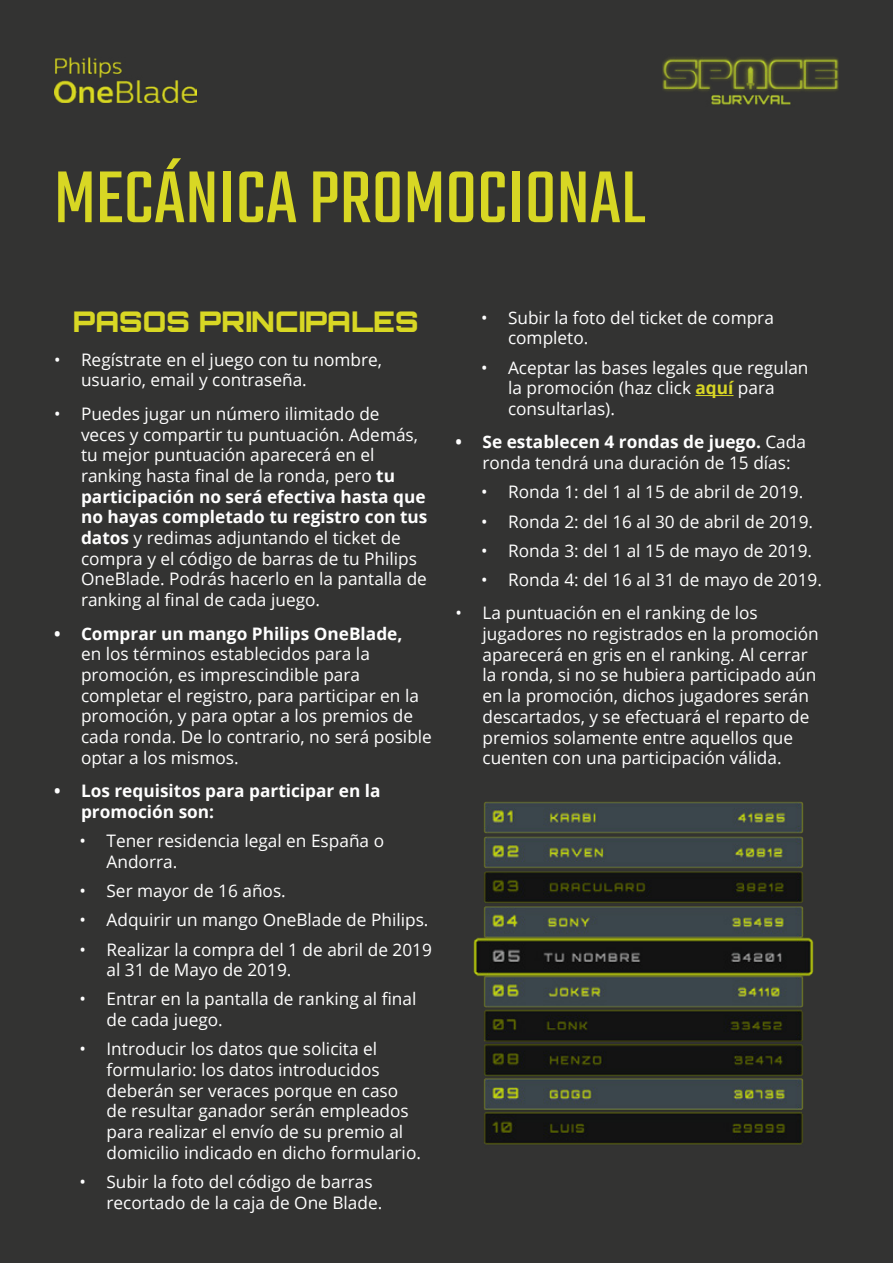
<style>
.page{position:relative;width:893px;height:1263px;background:#333332}
.page>*{position:absolute;margin:0;border:0;box-sizing:border-box;transform-origin:0 0}
.t1{font:81px "Teko";color:#d8d724}
.t2{font:900 28.5px "Orbitron";color:#d8d724}
.t3{font:17.25px/20.7px "Open Sans";color:#fff}
.t4{font:700 17.25px/20.7px "Open Sans";color:#fff}
.s1{font-weight:700}
.s2{font-weight:700;color:#d8d625}
</style>
<div class="page">
<hr style="left:695px;top:395px;width:38px;height:1px;background:#d8d625">
<img style="left:54px;top:58px;width:142px;height:45px">
<img style="left:662px;top:57px;width:177px;height:48px">
<img style="left:473px;top:802px;width:341px;height:343px">
<h1 class="t1" style="left:54px;top:152px;width:593px">MECÁNICA PROMOCIONAL</h1>
<h2 class="t2" style="left:73px;top:304px;width:347px">PASOS PRINCIPALES</h2>
<p class="t3" style="left:81px;top:349px;width:303px;text-indent:-27px">• Regístrate en el juego con tu nombre, usuario, email y contraseña.</p>
<p class="t3" style="left:81px;top:403px;width:348px;text-indent:-27px">• Puedes jugar un número ilimitado de veces y compartir tu puntuación. Además, tu mejor puntuación aparecerá en el ranking hasta final de la ronda, pero <span class="s1">tu participación no será efectiva hasta que no hayas completado tu registro con tus datos</span> y redimas adjuntando el ticket de compra y el código de barras de tu Philips OneBlade. Podrás hacerlo en la pantalla de ranking al final de cada juego.</p>
<p class="t4" style="left:54px;top:623px;width:350px">• Comprar un mango Philips OneBlade,</p>
<p class="t3" style="left:81px;top:643px;width:352px">en los términos establecidos para la promoción, es imprescindible para completar el registro, para participar en la promoción, y para optar a los premios de cada ronda. De lo contrario, no será posible optar a los mismos.</p>
<p class="t4" style="left:81px;top:780px;width:301px;text-indent:-27px">• Los requisitos para participar en la promoción son:</p>
<p class="t3" style="left:107px;top:830px;width:279px;text-indent:-27px">• Tener residencia legal en España o<br>Andorra.</p>
<p class="t3" style="left:80px;top:880px;width:208px">• Ser mayor de 16 años.</p>
<p class="t3" style="left:80px;top:909px;width:350px">• Adquirir un mango OneBlade de Philips.</p>
<p class="t3" style="left:107px;top:938px;width:327px;text-indent:-27px">• Realizar la compra del 1 de abril de 2019 al 31 de Mayo de 2019.</p>
<p class="t3" style="left:107px;top:988px;width:311px;text-indent:-27px">• Entrar en la pantalla de ranking al final de cada juego.</p>
<p class="t3" style="left:107px;top:1038px;width:316px;text-indent:-27px">• Introducir los datos que solicita el formulario: los datos introducidos deberán ser veraces porque en caso de resultar ganador serán empleados para realizar el envío de su premio al domicilio indicado en dicho formulario.</p>
<p class="t3" style="left:107px;top:1171px;width:277px;text-indent:-27px">• Subir la foto del código de barras recortado de la caja de One Blade.</p>
<p class="t3" style="left:508px;top:307px;width:267px;text-indent:-27px">• Subir la foto del ticket de compra completo.</p>
<p class="t3" style="left:508px;top:356px;width:302px;text-indent:-27px">• Aceptar las bases legales que regulan la promoción (haz click <span class="s2">aquí</span> para consultarlas).</p>
<p class="t3" style="left:482px;top:431px;width:325px;text-indent:-27px"><span class="s1">• Se establecen 4 rondas de juego.</span> Cada ronda tendrá una duración de 15 días:</p>
<p class="t3" style="left:481px;top:481px;width:324px">• Ronda 1: del 1 al 15 de abril de 2019.</p>
<p class="t3" style="left:481px;top:510px;width:334px">• Ronda 2: del 16 al 30 de abril de 2019.</p>
<p class="t3" style="left:481px;top:540px;width:333px">• Ronda 3: del 1 al 15 de mayo de 2019.</p>
<p class="t3" style="left:481px;top:569px;width:342px">• Ronda 4: del 16 al 31 de mayo de 2019.</p>
<p class="t3" style="left:482px;top:602px;width:338px;text-indent:-27px">• La puntuación en el ranking de los jugadores no registrados en la promoción aparecerá en gris en el ranking. Al cerrar la ronda, si no se hubiera participado aún en la promoción, dichos jugadores serán descartados, y se efectuará el reparto de premios solamente entre aquellos que cuenten con una participación válida.</p>
</div>
